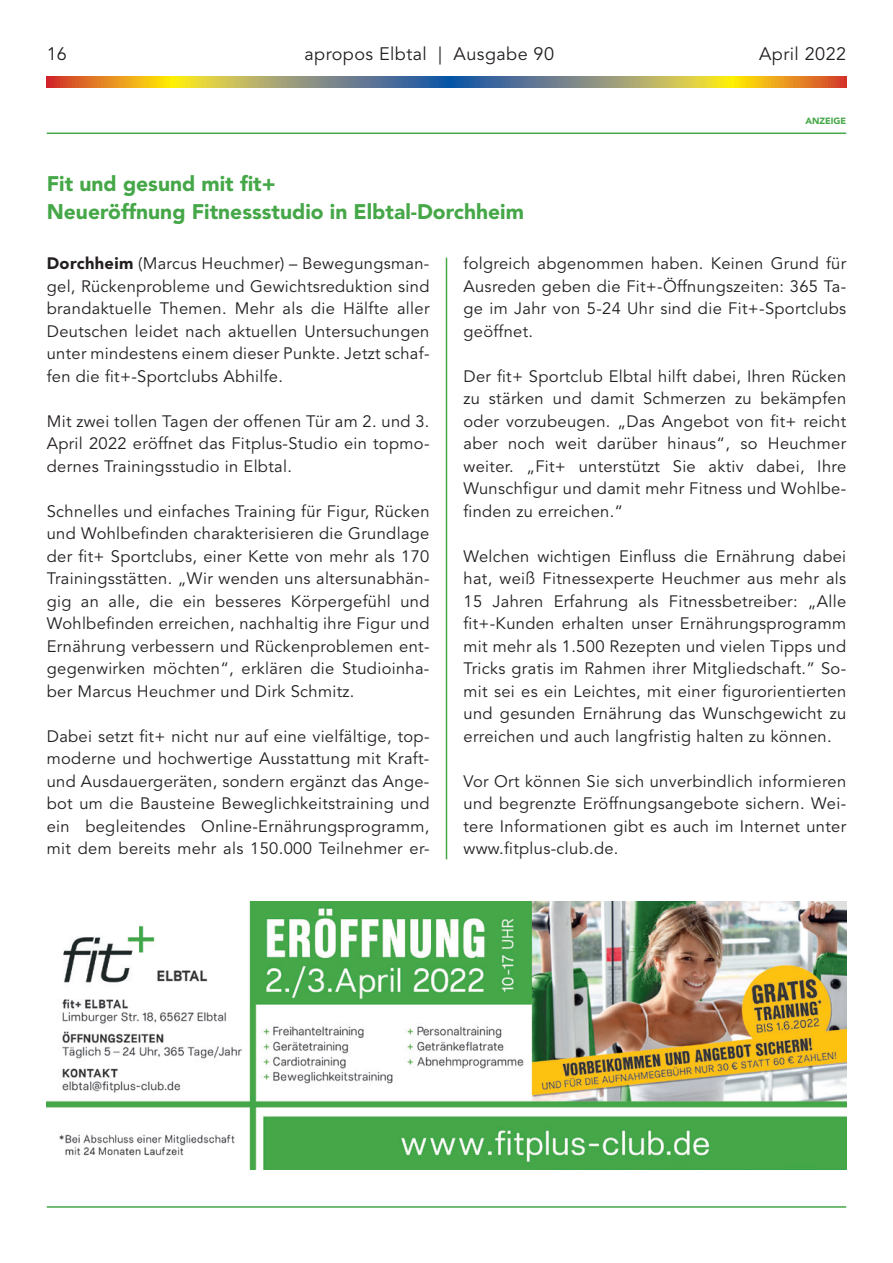
<style>
.page{position:relative;width:893px;height:1263px;background:#fff}
.page>*{position:absolute;margin:0;border:0;box-sizing:border-box;transform-origin:0 0}
.t1{font:900 21px/28.5px "Avenir LT Std";color:#45a748}
.t2{font:18px "Avenir LT Std";letter-spacing:.025em;color:#231f20}
.t3{font:16.5px/22.5px "Avenir LT Std";letter-spacing:.02em;color:#231f20;text-align:justify}
.t4{font:900 9px "Avenir LT Std";color:#45a748}
.s1{font-weight:900}
</style>
<div class="page">
<svg style="left:47px;top:77px;width:799px;height:10px;background:#a6955c"></svg>
<hr style="left:446px;top:258px;width:1px;height:601px;background:#45a748">
<img style="left:47px;top:901px;width:799px;height:268px">
<hr style="left:47px;top:1206px;width:799px;height:2px;background:#45a748">
<hr style="left:47px;top:133px;width:799px;height:1px;background:#45a748">
<p class="t2" style="left:47px;top:44px;width:22px">16</p>
<p class="t2" style="left:304px;top:44px;width:251px">apropos Elbtal | Ausgabe 90</p>
<p class="t2" style="left:759px;top:44px;width:89px">April 2022</p>
<p class="t4" style="left:805px;top:115px;width:42px">ANZEIGE</p>
<p class="t1" style="left:47px;top:169px;width:479px">Fit und gesund mit fit+<br>Neueröffnung Fitnessstudio in Elbtal-Dorchheim</p>
<p class="t3" style="left:47px;top:253px;width:384px"><span class="s1">Dorchheim</span> (Marcus Heuchmer) – Bewegungsman&shy;gel, Rückenprobleme und Gewichtsreduktion sind brandaktuelle Themen. Mehr als die Hälfte aller Deutschen leidet nach aktuellen Untersuchungen unter mindestens einem dieser Punkte. Jetzt schaf&shy;fen die fit+-Sportclubs Abhilfe.</p>
<p class="t3" style="left:47px;top:410px;width:384px">Mit zwei tollen Tagen der offenen Tür am 2. und 3.<br>April 2022 eröffnet das Fitplus-Studio ein topmo&shy;dernes Trainingsstudio in Elbtal.</p>
<p class="t3" style="left:47px;top:500px;width:384px">Schnelles und einfaches Training für Figur, Rücken und Wohlbefinden charakterisieren die Grundlage der fit+ Sportclubs, einer Kette von mehr als 170<br>Trainingsstätten. „Wir wenden uns altersunabhän&shy;gig an alle, die ein besseres Körpergefühl und Wohlbefinden erreichen, nachhaltig ihre Figur und Ernährung verbessern und Rückenproblemen ent&shy;gegenwirken möchten“, erklären die Studioinha&shy;ber Marcus Heuchmer und Dirk Schmitz.</p>
<p class="t3" style="left:47px;top:725px;width:384px">Dabei setzt fit+ nicht nur auf eine vielfältige, top&shy;moderne und hochwertige Ausstattung mit Kraft&shy;und Ausdauergeräten, sondern ergänzt das Ange&shy;bot um die Bausteine Beweglichkeitstraining und ein begleitendes Online-Ernährungsprogramm, mit dem bereits mehr als 150.000 Teilnehmer er-</p>
<p class="t3" style="left:463px;top:253px;width:384px">folgreich abgenommen haben. Keinen Grund für Ausreden geben die Fit+-Öffnungszeiten: 365 Ta&shy;ge im Jahr von 5-24 Uhr sind die Fit+-Sportclubs geöffnet.</p>
<p class="t3" style="left:463px;top:365px;width:384px">Der fit+ Sportclub Elbtal hilft dabei, Ihren Rücken zu stärken und damit Schmerzen zu bekämpfen oder vorzubeugen. „Das Angebot von fit+ reicht aber noch weit darüber hinaus“, so Heuchmer weiter. „Fit+ unterstützt Sie aktiv dabei, Ihre Wunschfigur und damit mehr Fitness und Wohlbe&shy;finden zu erreichen.“</p>
<p class="t3" style="left:463px;top:545px;width:384px">Welchen wichtigen Einfluss die Ernährung dabei hat, weiß Fitnessexperte Heuchmer aus mehr als 15 Jahren Erfahrung als Fitnessbetreiber: „Alle fit+-Kunden erhalten unser Ernährungsprogramm mit mehr als 1.500 Rezepten und vielen Tipps und Tricks gratis im Rahmen ihrer Mitgliedschaft.” So&shy;mit sei es ein Leichtes, mit einer figurorientierten und gesunden Ernährung das Wunschgewicht zu erreichen und auch langfristig halten zu können.</p>
<p class="t3" style="left:463px;top:770px;width:384px">Vor Ort können Sie sich unverbindlich informieren und begrenzte Eröffnungsangebote sichern. Wei&shy;tere Informationen gibt es auch im Internet unter www.fitplus-club.de.</p>
</div>
